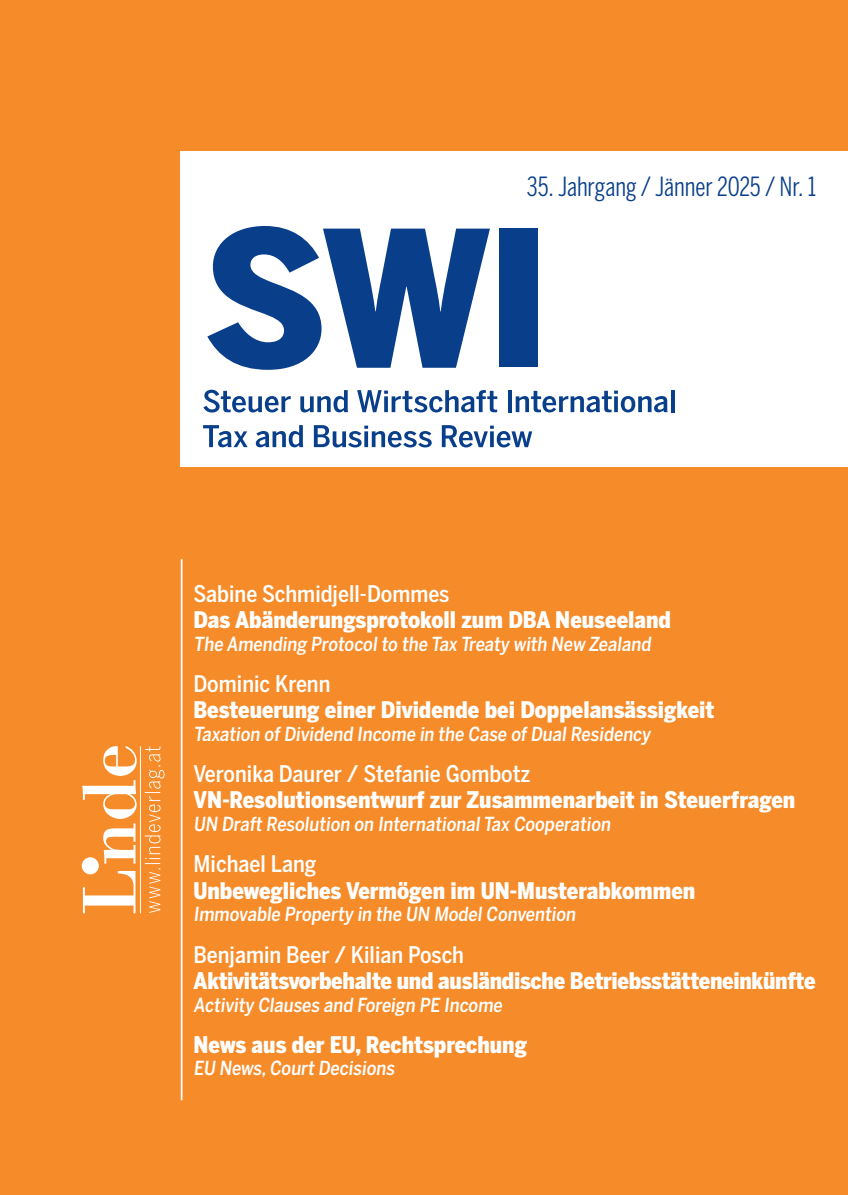
<style>
.page{position:relative;width:848px;height:1195px;background:#fff}
.page>*{position:absolute;margin:0;border:0;box-sizing:border-box;transform-origin:0 0}
.t1{font:26.25px "Benton Sans Comp";letter-spacing:-.005em;color:#093f8a}
.t2{font:900 22.75px "Benton Sans Cond";color:#fff}
.t3{font:500 22.75px "Benton Sans Cond";color:#fff}
.t4{font:500 19.25px "Benton Sans Cond";color:#fff}
</style>
<div class="page">
<div style="left:0;top:0;width:847px;height:1195px;background:#f68b29"></div>
<div style="left:181px;top:151px;width:666px;height:315px;background:#fff"></div>
<svg style="left:207px;top:226px;width:283px;height:144px"></svg>
<div style="left:499px;top:229px;width:38px;height:138px;background:#093f8a"></div>
<svg style="left:203px;top:390px;width:88px;height:22px"></svg>
<svg style="left:300px;top:390px;width:48px;height:22px"></svg>
<svg style="left:357px;top:390px;width:140px;height:22px"></svg>
<svg style="left:508px;top:390px;width:3px;height:22px"></svg>
<svg style="left:515px;top:390px;width:152px;height:22px"></svg>
<svg style="left:671px;top:390px;width:3px;height:22px"></svg>
<svg style="left:203px;top:425px;width:44px;height:22px"></svg>
<svg style="left:256px;top:425px;width:47px;height:22px"></svg>
<svg style="left:314px;top:425px;width:117px;height:22px"></svg>
<svg style="left:441px;top:425px;width:91px;height:22px"></svg>
<hr style="left:181px;top:559px;width:1px;height:541px;background:#fff">
<svg style="left:145px;top:746px;width:19px;height:167px"></svg>
<hr style="left:140px;top:746px;width:1px;height:167px;background:#fff">
<svg style="left:83px;top:871px;width:52px;height:42px"></svg>
<svg style="left:82px;top:746px;width:55px;height:117px"></svg>
<div style="left:82px;top:857px;width:17px;height:17px;background:#fff;border-radius:50%"></div>
<p class="t1" style="left:527px;top:172px;width:291px">35. Jahrgang / Jänner 2025 / Nr. 1</p>
<p class="t3" style="left:193px;top:580px;width:257px">Sabine Schmidjell-Dommes</p>
<p class="t2" style="left:193px;top:606px;width:479px">Das Abänderungsprotokoll zum DBA Neuseeland</p>
<p class="t4" style="left:193px;top:632px;width:461px">The Amending Protocol to the Tax Treaty with New Zealand</p>
<p class="t3" style="left:193px;top:670px;width:138px">Dominic Krenn</p>
<p class="t2" style="left:193px;top:696px;width:522px">Besteuerung einer Dividende bei Doppelansässigkeit</p>
<p class="t4" style="left:193px;top:723px;width:458px">Taxation of Dividend Income in the Case of Dual Residency</p>
<p class="t3" style="left:193px;top:760px;width:338px">Veronika Daurer / Stefanie Gombotz</p>
<p class="t2" style="left:193px;top:787px;width:603px">VN-Resolutionsentwurf zur Zusammenarbeit in Steuerfragen</p>
<p class="t4" style="left:193px;top:813px;width:421px">UN Draft Resolution on InternationalTax Cooperation</p>
<p class="t3" style="left:193px;top:851px;width:124px">Michael Lang</p>
<p class="t2" style="left:193px;top:877px;width:503px">Unbewegliches Vermögen im UN-Musterabkommen</p>
<p class="t4" style="left:193px;top:903px;width:386px">Immovable Property in the UN Model Convention</p>
<p class="t3" style="left:193px;top:941px;width:272px">Benjamin Beer / Kilian Posch</p>
<p class="t2" style="left:193px;top:967px;width:623px">Aktivitätsvorbehalte und ausländische Betriebsstätteneinkünfte</p>
<p class="t4" style="left:193px;top:993px;width:313px">Activity Clauses and Foreign PE Income</p>
<p class="t2" style="left:193px;top:1031px;width:335px">News aus der EU, Rechtsprechung</p>
<p class="t4" style="left:193px;top:1057px;width:205px">EU News,Court Decisions</p>
</div>
